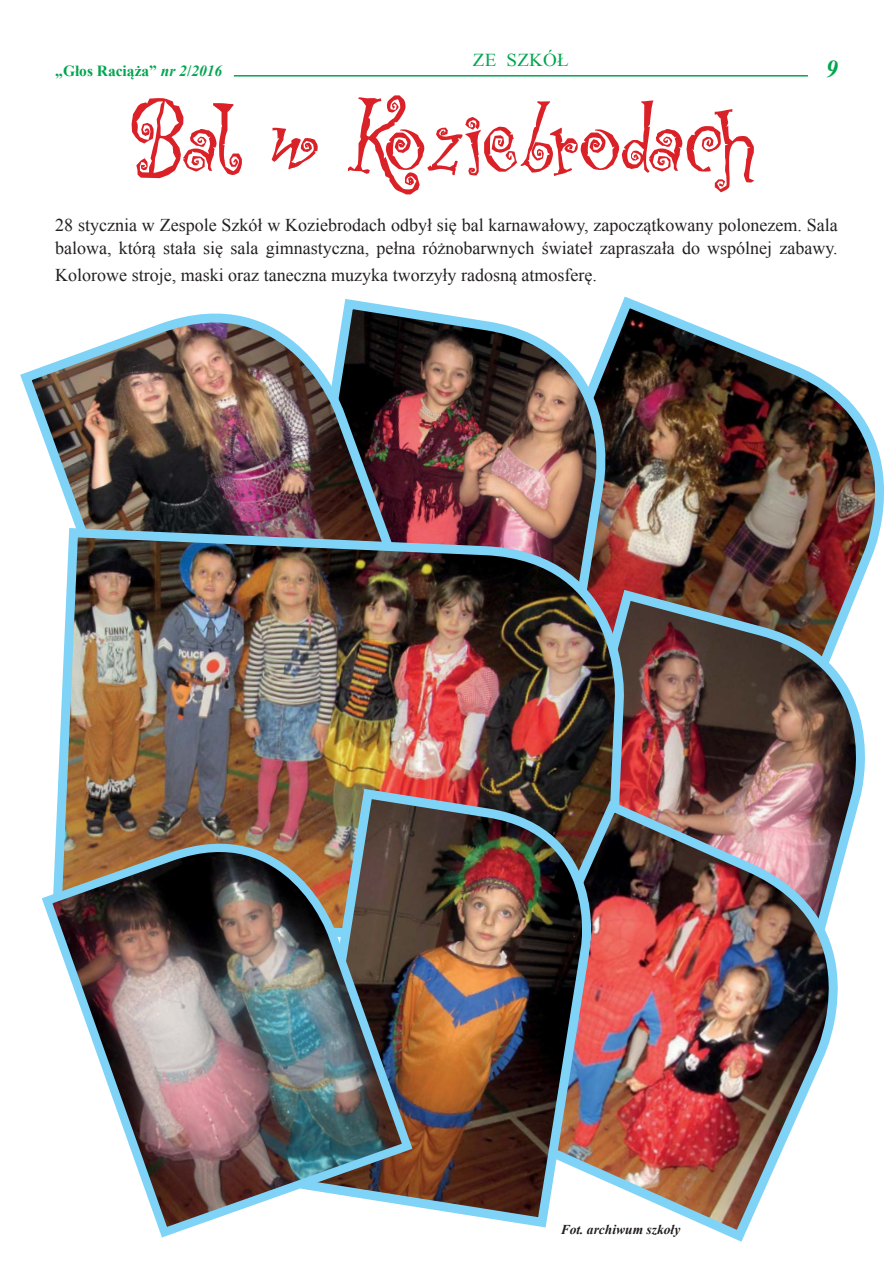
<style>
.page{position:relative;width:893px;height:1263px;background:#fff}
.page>*{position:absolute;margin:0;border:0;box-sizing:border-box;transform-origin:0 0}
.t1{font:87px "Corps Script";color:#da2128}
.t2{font:italic 700 24.15px "Times New Roman";color:#00a650}
.t3{font:18.15px "Times New Roman";letter-spacing:.01em;color:#00a650;scale:1.05 1}
.t4{font:18px/22.5px "Times New Roman";color:#231f20}
.t5{font:700 15.45px "Times New Roman";color:#00a650}
.t6{font:italic 700 13.5px "Times New Roman";color:#231f20}
.s1{font-style:italic}
</style>
<div class="page">
<hr style="left:234px;top:75px;width:574px;height:2px;background:#00a650">
<img style="left:628px;top:298px;width:256px;height:286px">
<img style="left:628px;top:584px;width:237px;height:211px">
<svg style="left:20px;top:365px;width:27px;height:83px"></svg>
<img style="left:47px;top:296px;width:581px;height:519px">
<img style="left:604px;top:795px;width:257px;height:447px">
<img style="left:296px;top:784px;width:308px;height:444px">
<img style="left:42px;top:815px;width:376px;height:423px">
<p class="t3" style="left:473px;top:50px;width:93px">ZE SZKÓŁ</p>
<p class="t5" style="left:55px;top:63px;width:168px">„Głos Raciąża” <span class="s1">nr 2</span>/<span class="s1">2016</span></p>
<h2 class="t2" style="left:826px;top:55px;width:14px">9</h2>
<h1 class="t1" style="left:131px;top:98px;width:633px">Bal w Koziebrodach</h1>
<p class="t4" style="left:55px;top:214px;width:784px">28 stycznia w Zespole Szkół w Koziebrodach odbył się bal karnawałowy, zapoczątkowany polonezem. Sala balowa, którą stała się sala gimnastyczna, pełna różnobarwnych świateł zapraszała do wspólnej zabawy.</p>
<p class="t4" style="left:55px;top:264px;width:543px">Kolorowe stroje, maski oraz taneczna muzyka tworzyły radosną atmosferę.</p>
<p class="t6" style="left:561px;top:1222px;width:121px">Fot. archiwum szkoły</p>
</div>
